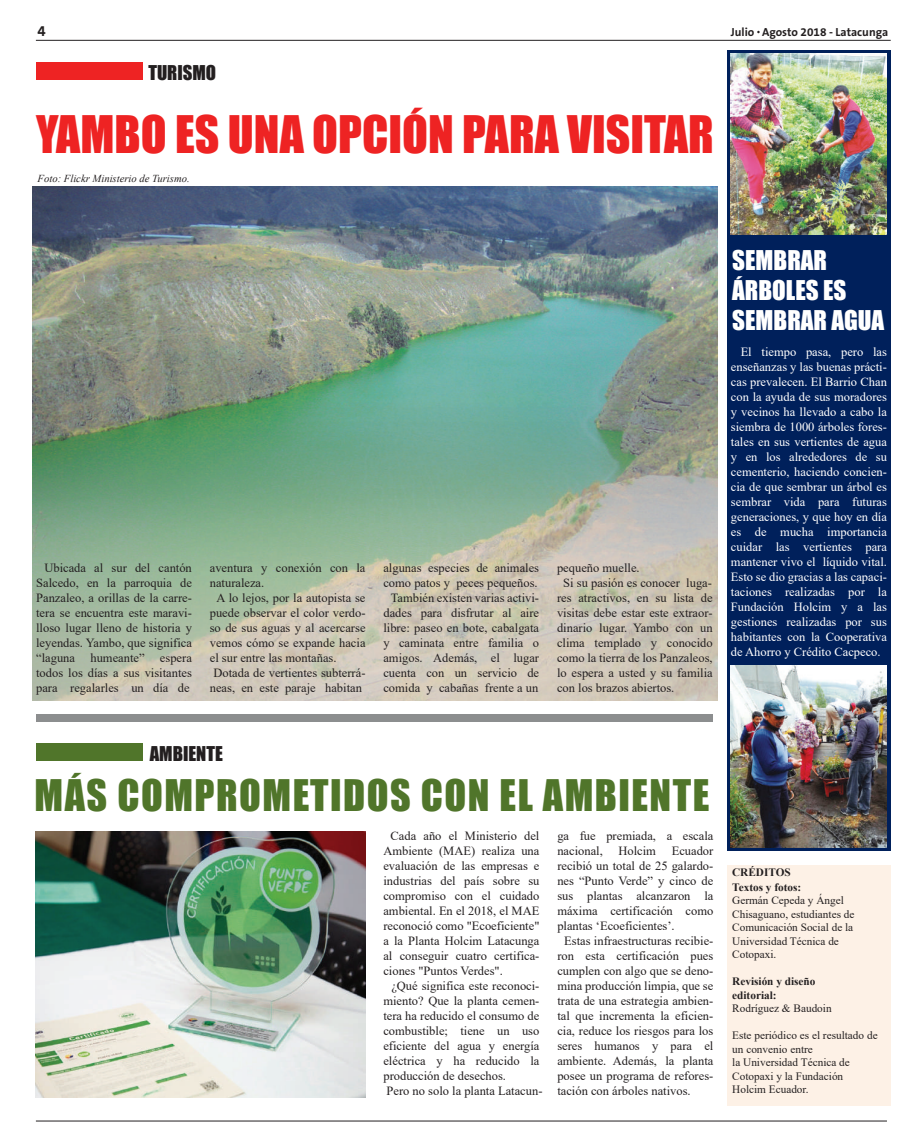
<style>
.page{position:relative;width:922px;height:1134px;background:#fff}
.page>*{position:absolute;margin:0;border:0;box-sizing:border-box;transform-origin:0 0}
.t1{font:47.5px "Impact";color:#ee2323}
.t2{font:40px "Impact";letter-spacing:.035em;color:#50752a}
.t3{font:25px/30px "Impact";color:#fff}
.t4{font:18.75px "Impact";color:#231f20}
.t5{font:700 15px "The Sans B7";color:#231f20}
.t6{font:12.5px/15px "Times New Roman";color:#231f20;text-align:justify}
.t7{font:12.5px/15px "Times New Roman";color:#fff;text-align:justify}
.t8{font:700 11.75px "The Sans B7";color:#231f20}
.t9{font:11.25px/13.5px "Times New Roman";color:#231f20}
.t10{font:700 11.25px/13.5px "Times New Roman";color:#231f20}
.t11{font:italic 10.62px "Times New Roman";color:#231f20}
</style>
<div class="page">
<img style="left:32px;top:187px;width:684px;height:514px">
<div style="left:727px;top:50px;width:163px;height:801px;background:#00205b"></div>
<div style="left:727px;top:866px;width:163px;height:240px;background:#fdf1e6"></div>
<div style="left:36px;top:714px;width:677px;height:7px;background:#8c8e8f"></div>
<hr style="left:36px;top:1120px;width:850px;height:1px;background:#231f20">
<hr style="left:36px;top:40px;width:854px;height:1px;background:#231f20">
<div style="left:36px;top:62px;width:106px;height:18px;background:#ee2323"></div>
<div style="left:36px;top:743px;width:106px;height:17px;background:#50752a"></div>
<img style="left:730px;top:54px;width:156px;height:181px">
<img style="left:730px;top:666px;width:156px;height:181px">
<img style="left:36px;top:831px;width:329px;height:267px">
<p class="t5" style="left:38px;top:23px;width:10px">4</p>
<h3 class="t4" style="left:148px;top:58px;width:69px">TURISMO</h3>
<h1 class="t1" style="left:36px;top:98px;width:679px">YAMBO ES UNA OPCIÓN PARA VISITAR</h1>
<p class="t11" style="left:38px;top:171px;width:154px">Foto: Flickr Ministerio de Turismo.</p>
<p class="t8" style="left:730px;top:26px;width:159px">Julio Agosto 2018 - Latacunga</p>
<p class="t6" style="left:36px;top:560px;width:157px;text-indent:8px">Ubicada al sur del cantón Salcedo, en la parroquia de Panzaleo, a orillas de la carre&shy;tera se encuentra este maravi&shy;lloso lugar lleno de historia y leyendas. Yambo, que significa “laguna humeante” espera todos los días a sus visitantes para regalarles un día de</p>
<p class="t6" style="left:210px;top:560px;width:157px">aventura y conexión con la</p>
<p class="t6" style="left:210px;top:575px;width:56px">naturaleza.</p>
<p class="t6" style="left:216px;top:590px;width:150px">A lo lejos, por la autopista se</p>
<p class="t6" style="left:210px;top:605px;width:157px">puede observar el color verdo-</p>
<p class="t6" style="left:210px;top:620px;width:157px">so de sus aguas y al acercarse</p>
<p class="t6" style="left:210px;top:635px;width:157px">vemos cómo se expande hacia</p>
<p class="t6" style="left:210px;top:650px;width:128px">el sur entre las montañas.</p>
<p class="t6" style="left:213px;top:665px;width:153px">Dotada de vertientes subterrá-</p>
<p class="t6" style="left:210px;top:680px;width:154px">neas, en este paraje habitan</p>
<p class="t6" style="left:383px;top:560px;width:157px;text-align:center">algunas especies de animales como patos y peces pequeños.<br>También existen varias activi&shy;dades para disfrutar al aire libre: paseo en bote, cabalgata y caminata entre familia o amigos. Además, el lugar cuenta con un servicio de comida y cabañas frente a un</p>
<p class="t6" style="left:557px;top:560px;width:84px">pequeño muelle.</p>
<p class="t6" style="left:563px;top:575px;width:150px">Si su pasión es conocer luga-</p>
<p class="t6" style="left:557px;top:590px;width:157px">res atractivos, en su lista de</p>
<p class="t6" style="left:557px;top:605px;width:157px">visitas debe estar este extraor-</p>
<p class="t6" style="left:557px;top:620px;width:157px">dinario lugar. Yambo con un</p>
<p class="t6" style="left:557px;top:635px;width:157px">clima templado y conocido</p>
<p class="t6" style="left:557px;top:650px;width:157px">como la tierra de los Panzaleos,</p>
<p class="t6" style="left:557px;top:665px;width:157px">lo espera a usted y su familia</p>
<p class="t6" style="left:557px;top:680px;width:119px">con los brazos abiertos.</p>
<h3 class="t3" style="left:732px;top:245px;width:153px">SEMBRAR<br>ÁRBOLES ES<br>SEMBRAR AGUA</h3>
<p class="t7" style="left:730px;top:344px;width:157px;text-indent:10px">El tiempo pasa, pero las enseñanzas y las buenas prácti&shy;cas prevalecen. El Barrio Chan con la ayuda de sus moradores y vecinos ha llevado a cabo la siembra de 1000 árboles fores&shy;tales en sus vertientes de agua y en los alrededores de su cementerio, haciendo concien&shy;cia de que sembrar un árbol es sembrar vida para futuras generaciones, y que hoy en día es de mucha importancia cuidar las vertientes para mantener vivo el líquido vital.<br>Esto se dio gracias a las capaci&shy;taciones realizadas por la Fundación Holcim y a las gestiones realizadas por sus habitantes con la Cooperativa de Ahorro y Crédito Cacpeco.</p>
<h3 class="t4" style="left:150px;top:739px;width:75px">AMBIENTE</h3>
<h2 class="t2" style="left:35px;top:765px;width:676px">MÁS COMPROMETIDOS CON EL AMBIENTE</h2>
<p class="t6" style="left:383px;top:828px;width:157px;text-indent:7px">Cada año el Ministerio del Ambiente (MAE) realiza una evaluación de las empresas e industrias del país sobre su compromiso con el cuidado ambiental. En el 2018, el MAE reconoció como "Ecoeficiente" a la Planta Holcim Latacunga al conseguir cuatro certifica&shy;ciones "Puntos Verdes".</p>
<p class="t6" style="left:383px;top:978px;width:161px;text-align:left;text-indent:8px">¿Qué significa este reconoci&shy;miento? Que la planta cemen&shy;tera ha reducido el consumo de combustible; tiene un uso eficiente del agua y energía eléctrica y ha reducido la producción de desechos.<br>Pero no solo la planta Latacun-</p>
<p class="t6" style="left:557px;top:828px;width:157px">ga fue premiada, a escala nacional,</p>
<p class="t6" style="left:618px;top:843px;width:39px">Holcim</p>
<p class="t6" style="left:671px;top:843px;width:43px">Ecuador</p>
<p class="t6" style="left:557px;top:858px;width:157px">recibió un total de 25 galardo-</p>
<p class="t6" style="left:557px;top:873px;width:157px">nes “Punto Verde” y cinco de</p>
<p class="t6" style="left:557px;top:888px;width:157px">sus plantas alcanzaron la</p>
<p class="t6" style="left:557px;top:903px;width:157px">máxima certificación como</p>
<p class="t6" style="left:557px;top:918px;width:119px">plantas ‘Ecoeficientes’.</p>
<p class="t6" style="left:564px;top:933px;width:151px">Estas infraestructuras recibie-</p>
<p class="t6" style="left:557px;top:948px;width:157px">ron esta certificación pues</p>
<p class="t6" style="left:557px;top:963px;width:157px">cumplen con algo que se deno-</p>
<p class="t6" style="left:557px;top:978px;width:157px">mina producción limpia, que se</p>
<p class="t6" style="left:557px;top:993px;width:157px">trata de una estrategia ambien-</p>
<p class="t6" style="left:557px;top:1008px;width:157px">tal que incrementa la eficien-</p>
<p class="t6" style="left:557px;top:1023px;width:157px">cia, reduce los riesgos para los</p>
<p class="t6" style="left:557px;top:1038px;width:157px">seres humanos y para el</p>
<p class="t6" style="left:557px;top:1053px;width:157px">ambiente. Además, la planta</p>
<p class="t6" style="left:557px;top:1068px;width:157px">posee un programa de refores-</p>
<p class="t6" style="left:557px;top:1083px;width:135px">tación con árboles nativos.</p>
<p class="t10" style="left:732px;top:865px;width:60px">CRÉDITOS</p>
<p class="t10" style="left:732px;top:880px;width:70px">Textos y fotos:</p>
<p class="t9" style="left:732px;top:893px;width:124px">Germán Cepeda y Ángel<br>Chisaguano, estudiantes de<br>Comunicación Social de la<br>Universidad Técnica de<br>Cotopaxi.</p>
<p class="t10" style="left:732px;top:974px;width:85px">Revisión y diseño editorial:</p>
<p class="t9" style="left:732px;top:1001px;width:101px">Rodríguez &amp; Baudoin</p>
<p class="t9" style="left:732px;top:1028px;width:147px">Este periódico es el resultado de un convenio entre<br>la Universidad Técnica de<br>Cotopaxi y la Fundación<br>Holcim Ecuador.</p>
</div>
